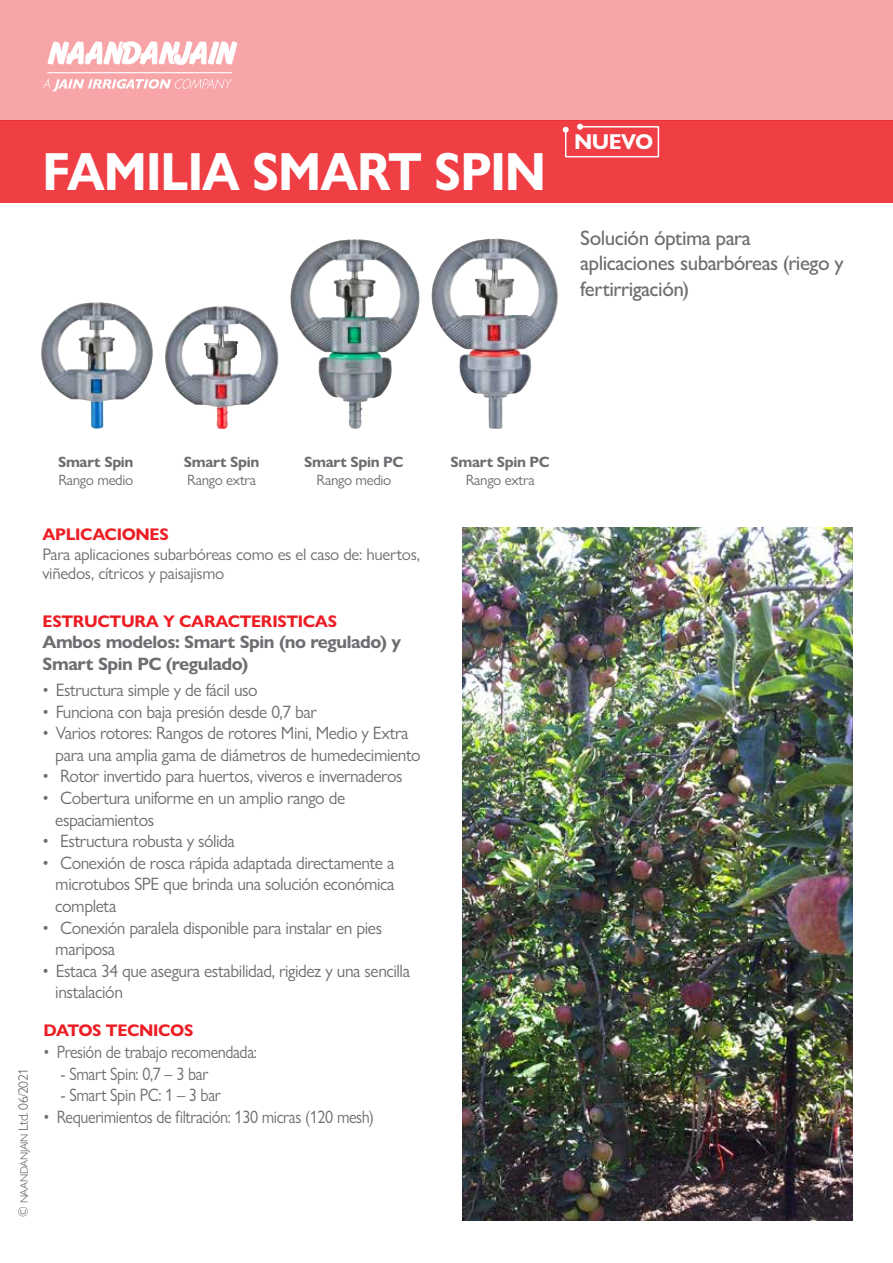
<style>
.page{position:relative;width:893px;height:1263px;background:#fff}
.page>*{position:absolute;margin:0;border:0;box-sizing:border-box;transform-origin:0 0}
.t1{font:700 54px "Gill Sans Nova";letter-spacing:-.02em;color:#fff;scale:.9 1}
.t2{font:700 21.6px "Gill Sans Nova";letter-spacing:-.025em;color:#fff}
.t3{font:500 21px/25.2px "Gill Sans Nova";letter-spacing:-.025em;color:#6d6e71}
.t4{font:18px/21.6px "Gill Sans Nova";letter-spacing:-.025em;color:#6d6e71}
.t5{font:18px "Gill Sans Nova";letter-spacing:-.025em;color:#6d6e71;scale:.9 1}
.t6{font:700 18px/21.6px "Gill Sans Nova";letter-spacing:-.025em;color:#6d6e71}
.t7{font:16.95px/19.5px "Gill Sans Nova";letter-spacing:-.02em;color:#6d6e71}
.t8{font:700 16.95px "Gill Sans Nova";letter-spacing:-.02em;color:#ed1d24}
.t9{font:700 15px "Gill Sans Nova";letter-spacing:-.025em;color:#6d6e71}
.t10{font:15px "Gill Sans Nova";letter-spacing:-.025em;color:#6d6e71}
.t11{font:300 13.5px "Gill Sans Nova";letter-spacing:-.03em;color:#4d4d4f}
.s1{font-size:10.8px}
</style>
<div class="page">
<div style="left:0;top:0;width:893px;height:121px;background:#f7a5a8"></div>
<div style="left:0;top:121px;width:893px;height:82px;background:#ef3f45"></div>
<svg style="left:43px;top:79px;width:189px;height:13px"></svg>
<svg style="left:48px;top:41px;width:189px;height:24px"></svg>
<hr style="left:47px;top:72px;width:185px;height:1px;background:#fff">
<img style="left:431px;top:238px;width:127px;height:191px">
<img style="left:290px;top:239px;width:130px;height:190px">
<img style="left:165px;top:306px;width:114px;height:123px">
<img style="left:41px;top:302px;width:112px;height:127px">
<img style="left:462px;top:527px;width:390px;height:693px">
<svg style="left:563px;top:124px;width:97px;height:34px"></svg>
<h1 class="t1" style="left:43px;top:138px;width:561px">FAMILIA SMART SPIN</h1>
<p class="t2" style="left:574px;top:128px;width:81px">NUEVO</p>
<p class="t3" style="left:580px;top:225px;width:265px">Solución óptima para aplicaciones subarbóreas (riego y fertirrigación)</p>
<p class="t9" style="left:58px;top:453px;width:77px">Smart Spin</p>
<p class="t10" style="left:58px;top:471px;width:76px">Rango medio</p>
<p class="t9" style="left:184px;top:453px;width:77px">Smart Spin</p>
<p class="t10" style="left:187px;top:471px;width:70px">Rango extra</p>
<p class="t9" style="left:304px;top:453px;width:101px">Smart Spin PC</p>
<p class="t10" style="left:316px;top:471px;width:76px">Rango medio</p>
<p class="t11" style="left:15px;top:1217px;width:151px;rotate:-90deg">© <span class="s1">NAANDANJAIN</span> Ltd. 06/2021</p>
<p class="t8" style="left:43px;top:524px;width:128px">APLICACIONES</p>
<p class="t7" style="left:43px;top:544px;width:379px">Para aplicaciones subarbóreas como es el caso de: huertos, viñedos, cítricos y paisajismo</p>
<p class="t8" style="left:43px;top:611px;width:296px">ESTRUCTURA Y CARACTERISTICAS</p>
<p class="t6" style="left:43px;top:631px;width:360px">Ambos modelos: Smart Spin (no regulado) y<br>Smart Spin PC (regulado)</p>
<p class="t4" style="left:43px;top:679px;width:217px">• Estructura simple y de fácil uso</p>
<p class="t4" style="left:43px;top:700px;width:276px">• Funciona con baja presión desde 0,7 bar</p>
<p class="t4" style="left:55px;top:722px;width:367px;text-indent:-13px">• Varios rotores: Rangos de rotores Mini, Medio y Extra para una amplia gama de diámetros de humedecimiento</p>
<p class="t4" style="left:43px;top:765px;width:361px">• Rotor invertido para huertos, viveros e invernaderos</p>
<p class="t4" style="left:55px;top:787px;width:291px;text-indent:-13px">• Cobertura uniforme en un amplio rango de espaciamientos</p>
<p class="t4" style="left:43px;top:830px;width:194px">• Estructura robusta y sólida</p>
<p class="t4" style="left:55px;top:852px;width:341px;text-align:justify;text-indent:-13px">• Conexión de rosca rápida adaptada directamente a microtubos SPE que brinda una solución económica completa</p>
<p class="t4" style="left:55px;top:916px;width:328px;text-indent:-13px">• Conexión paralela disponible para instalar en pies mariposa</p>
<p class="t4" style="left:55px;top:960px;width:356px;text-indent:-13px">• Estaca 34 que asegura estabilidad, rigidez y una sencilla instalación</p>
<p class="t8" style="left:44px;top:1020px;width:151px">DATOS TECNICOS</p>
<p class="t5" style="left:44px;top:1041px;width:239px">• Presión de trabajo recomendada:</p>
<p class="t5" style="left:61px;top:1062px;width:166px">- Smart Spin: 0,7 – 3 bar</p>
<p class="t5" style="left:61px;top:1084px;width:179px">- Smart Spin PC: 1 – 3 bar</p>
<p class="t5" style="left:44px;top:1106px;width:368px">• Requerimientos de filtración: 130 micras (120 mesh)</p>
<p class="t9" style="left:451px;top:453px;width:101px">Smart Spin PC</p>
<p class="t10" style="left:466px;top:471px;width:70px">Rango extra</p>
</div>
